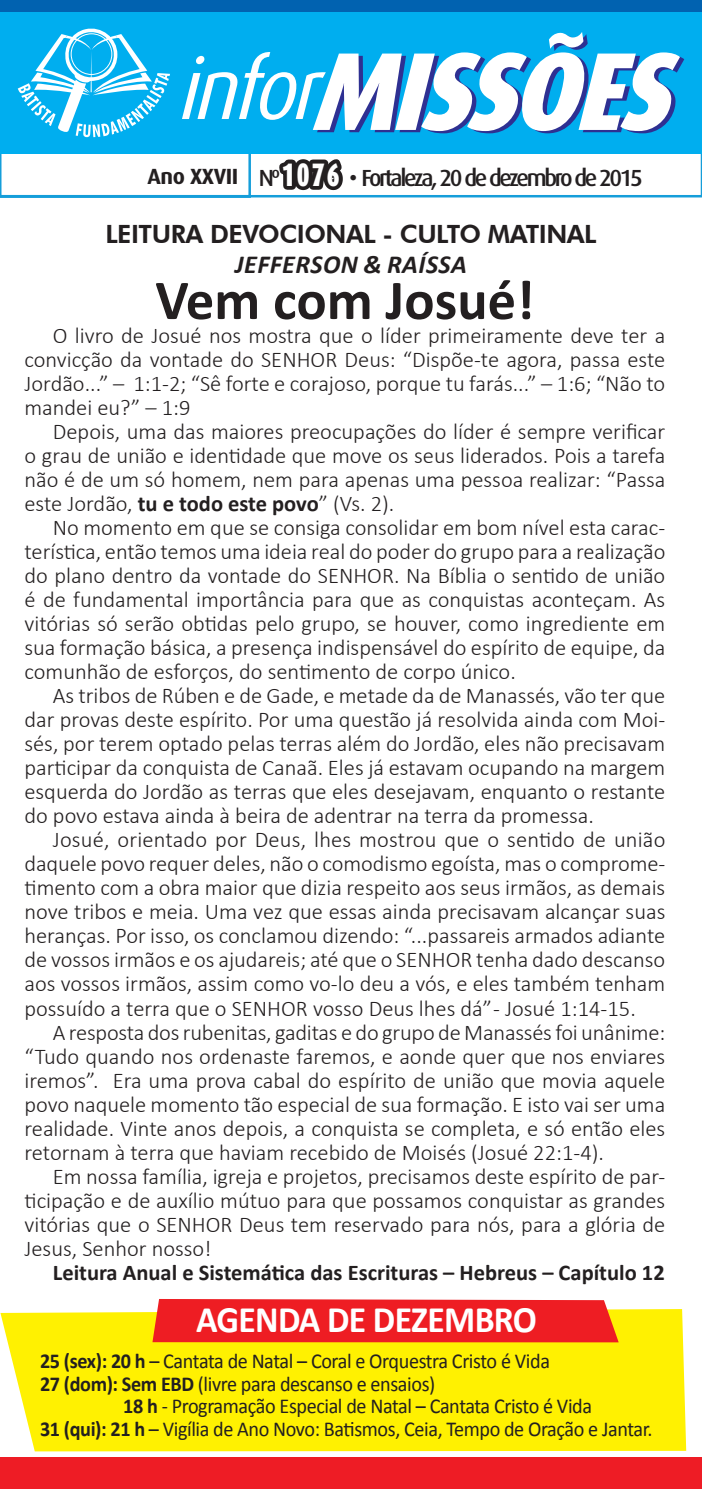
<style>
.page{position:relative;width:702px;height:1489px;background:#fff}
.page>*{position:absolute;margin:0;border:0;box-sizing:border-box;transform-origin:0 0}
.t1{font:700 56.5px "Calibri";color:#231f20}
.t2{font:700 37.5px "Calibri";letter-spacing:-.02em;color:#fff;scale:.95 1}
.t3{font:italic 700 26px "Calibri";letter-spacing:.02em;color:#231f20}
.t4{font:800 25.25px "Futura BT";letter-spacing:-.02em;color:#231f20}
.t5{font:500 23.25px "Dax";letter-spacing:-.1em;color:#231f20}
.t6{font:300 22.5px/24px "Calibri";color:#231f20;text-align:justify}
.t7{font:700 22.5px "Calibri";color:#231f20}
.t8{font:21.25px/22.5px "Calibri";letter-spacing:-.02em;color:#231f20;scale:.95 1}
.s1{font-weight:700;font-size:22px}
.s2{font-family:"Dax Compact";font-weight:900;font-size:26.5px;color:#fff}
.s3{font-weight:700}
</style>
<div class="page">
<div style="left:0;top:0;width:702px;height:86px;background:#0162b0"></div>
<svg style="left:0;top:153px;width:702px;height:45px"></svg>
<div style="left:0;top:12px;width:702px;height:141px;background:#00aeef"></div>
<svg style="left:274px;top:153px;width:75px;height:44px"></svg>
<svg style="left:182px;top:32px;width:502px;height:101px"></svg>
<svg style="left:18px;top:28px;width:152px;height:109px"></svg>
<div style="left:71px;top:33px;width:41px;height:42px;border:1px solid #fff;border-radius:50%"></div>
<div style="left:0;top:1456px;width:702px;height:32px;background:#ee1c25"></div>
<div style="left:0;top:1309px;width:686px;height:142px;background:#fff101"></div>
<div style="left:152px;top:1299px;width:466px;height:43px;background:#ee1d23"></div>
<p class="t5" style="left:147px;top:165px;width:497px"><span class="s1">Ano XXVII</span> Nº <span class="s2">1 0 7 6</span> • Fortaleza, 20 de dezembro de 2015</p>
<p class="t4" style="left:105px;top:219px;width:493px">LEITURA DEVOCIONAL - CULTO MATINAL</p>
<p class="t3" style="left:235px;top:248px;width:233px">JEFFERSON &amp; RAÍSSA</p>
<h1 class="t1" style="left:155px;top:264px;width:380px">Vem com Josué!</h1>
<p class="t6" style="left:24px;top:323px;width:642px;text-indent:28px">O livro de Josué nos mostra que o líder primeiramente deve ter a convicção da vontade do SENHOR Deus: “Dispõe-te agora, passa este Jordão...” – 1:1-2; “Sê forte e corajoso, porque tu farás...” – 1:6; “Não to mandei eu?” – 1:9</p>
<p class="t6" style="left:24px;top:419px;width:642px;text-indent:28px">Depois, uma das maiores preocupações do líder é sempre verificar o grau de união e identidade que move os seus liderados. Pois a tarefa não é de um só homem, nem para apenas uma pessoa realizar: “Passa este Jordão, <span class="s3">tu e todo este povo</span>” (Vs. 2).</p>
<p class="t6" style="left:24px;top:515px;width:642px;text-indent:28px">No momento em que se consiga consolidar em bom nível esta carac&shy;terística, então temos uma ideia real do poder do grupo para a realização do plano dentro da vontade do SENHOR. Na Bíblia o sentido de união é de fundamental importância para que as conquistas aconteçam. As vitórias só serão obtidas pelo grupo, se houver, como ingrediente em sua formação básica, a presença indispensável do espírito de equipe, da comunhão de esforços, do sentimento de corpo único.</p>
<p class="t6" style="left:24px;top:683px;width:642px;text-indent:28px">As tribos de Rúben e de Gade, e metade da de Manassés, vão ter que dar provas deste espírito. Por uma questão já resolvida ainda com Moi&shy;sés, por terem optado pelas terras além do Jordão, eles não precisavam participar da conquista de Canaã. Eles já estavam ocupando na margem esquerda do Jordão as terras que eles desejavam, enquanto o restante do povo estava ainda à beira de adentrar na terra da promessa.</p>
<p class="t6" style="left:24px;top:827px;width:642px;text-indent:28px">Josué, orientado por Deus, lhes mostrou que o sentido de união daquele povo requer deles, não o comodismo egoísta, mas o comprome&shy;timento com a obra maior que dizia respeito aos seus irmãos, as demais nove tribos e meia. Uma vez que essas ainda precisavam alcançar suas heranças. Por isso, os conclamou dizendo: “...passareis armados adiante de vossos irmãos e os ajudareis; até que o SENHOR tenha dado descanso aos vossos irmãos, assim como vo-lo deu a vós, e eles também tenham possuído a terra que o SENHOR vosso Deus lhes dá” - Josué 1:14-15.</p>
<p class="t6" style="left:24px;top:1019px;width:642px;text-indent:28px">A resposta dos rubenitas, gaditas e do grupo de Manassés foi unânime: “Tudo quando nos ordenaste faremos, e aonde quer que nos enviares iremos”. Era uma prova cabal do espírito de união que movia aquele povo naquele momento tão especial de sua formação. E isto vai ser uma realidade. Vinte anos depois, a conquista se completa, e só então eles retornam à terra que haviam recebido de Moisés (Josué 22:1-4).</p>
<p class="t6" style="left:24px;top:1163px;width:642px;text-indent:28px">Em nossa família, igreja e projetos, precisamos deste espírito de par&shy;ticipação e de auxílio mútuo para que possamos conquistar as grandes vitórias que o SENHOR Deus tem reservado para nós, para a glória de Jesus, Senhor nosso!</p>
<p class="t7" style="left:53px;top:1257px;width:613px">Leitura Anual e Sistemática das Escrituras – Hebreus – Capítulo 12</p>
<h2 class="t2" style="left:196px;top:1295px;width:360px">AGENDA DE DEZEMBRO</h2>
<p class="t8" style="left:40px;top:1349px;width:538px"><span class="s3">25 (sex): 20 h</span> – Cantata de Natal – Coral e Orquestra Cristo é Vida<br><span class="s3">27 (dom): Sem EBD</span> (livre para descanso e ensaios)</p>
<p class="t8" style="left:40px;top:1394px;width:646px;text-indent:83px"><span class="s3">18 h</span> - Programação Especial de Natal – Cantata Cristo é Vida<br><span class="s3">31 (qui): 21 h</span> – Vigília de Ano Novo: Batismos, Ceia, Tempo de Oração e Jantar.</p>
</div>
